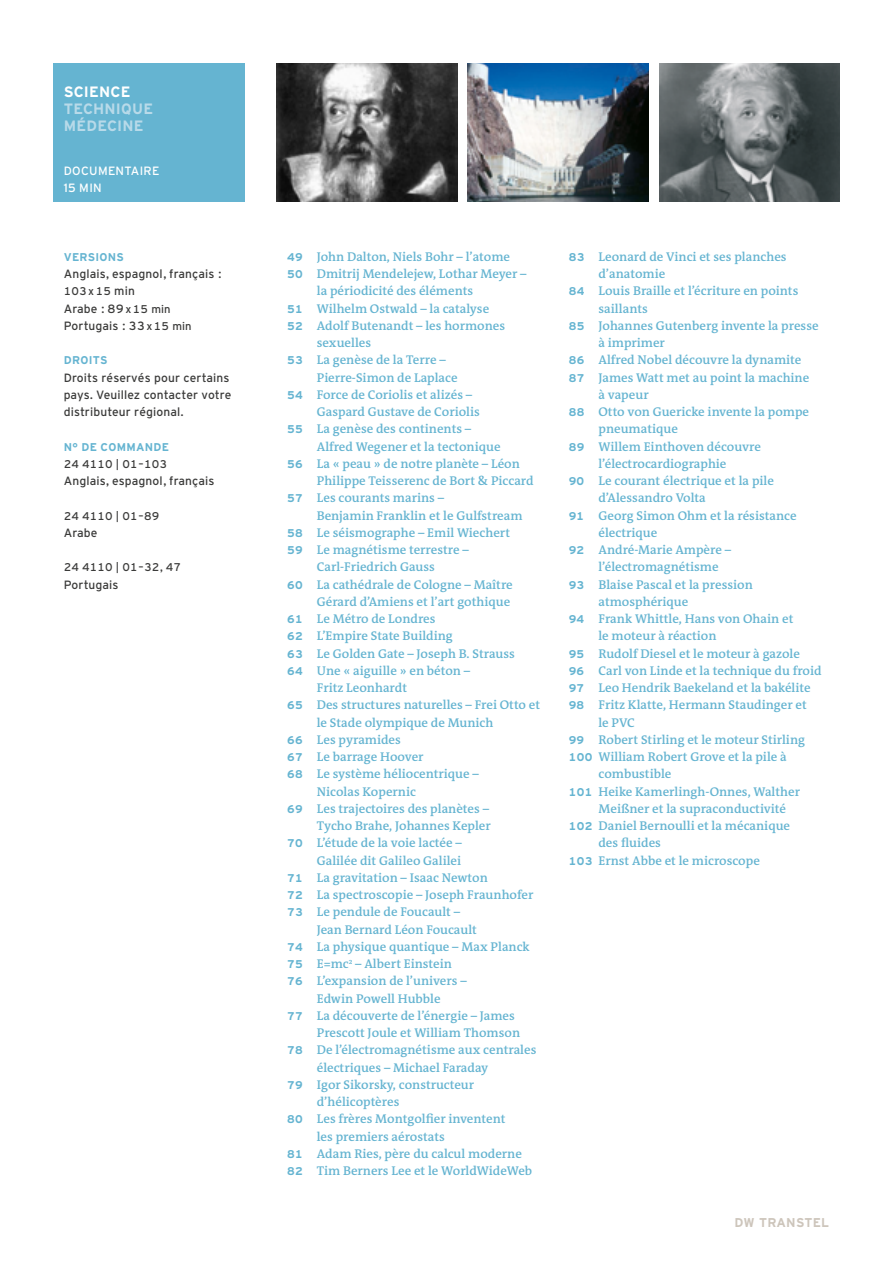
<style>
.page{position:relative;width:893px;height:1263px;background:#fff}
.page>*{position:absolute;margin:0;border:0;box-sizing:border-box;transform-origin:0 0}
.t1{font:700 15px/17.2px "Interstate DW";letter-spacing:.01em;color:#b8dae9}
.t2{font:700 15px "Interstate DW";letter-spacing:.01em;color:#fff}
.t3{font:600 12.75px "DW The Antiqua B W6";color:#65b4d1}
.t4{font:700 12.75px "Interstate DW Line";letter-spacing:.02em;color:#cdc5bb}
.t5{font:12px/17.2px "Interstate DW";letter-spacing:.01em;color:#3b3b3a}
.t6{font:12px/17.2px "Interstate DW Line";letter-spacing:.01em;color:#3b3b3a}
.t7{font:12px/17.2px "Interstate DW";letter-spacing:.025em;color:#fff}
.t8{font:11.25px "Interstate DW Line";letter-spacing:.01em;color:#3b3b3a}
.t9{font:700 11.25px "Interstate DW";letter-spacing:.025em;color:#65b4d1}
.s1{font-size:12px}
.s2{font-size:11.25px}
.s3{font-family:"Interstate DW Line";font-weight:700;font-size:11.25px}
</style>
<div class="page">
<div style="left:53px;top:64px;width:191px;height:138px;background:#65b4d1"></div>
<img style="left:276px;top:64px;width:181px;height:138px">
<img style="left:468px;top:64px;width:180px;height:138px">
<img style="left:659px;top:64px;width:181px;height:138px">
<p class="t2" style="left:64px;top:83px;width:68px">SCIENCE</p>
<p class="t1" style="left:64px;top:100px;width:91px">TECHNIQUE<br>MÉDECINE</p>
<p class="t7" style="left:64px;top:162px;width:97px">DOCUMENTAIRE<br>15 MIN</p>
<p class="t9" style="left:64px;top:251px;width:62px">VERSIONS</p>
<p class="t5" style="left:64px;top:265px;width:159px">Anglais, espagnol, français :</p>
<p class="t8" style="left:64px;top:285px;width:73px">103 x 15 <span class="s1">min</span></p>
<p class="t6" style="left:64px;top:300px;width:129px">Arabe : 89 <span class="s2">x 15 min<br></span>Portugais : 33 <span class="s2">x 15 min</span></p>
<p class="t9" style="left:64px;top:354px;width:45px">DROITS</p>
<p class="t5" style="left:64px;top:369px;width:169px">Droits réservés pour certains pays. Veuillez contacter votre distributeur régional.</p>
<p class="t9" style="left:64px;top:440px;width:107px">N° DE COMMANDE</p>
<p class="t8" style="left:64px;top:457px;width:105px">24 4110 | 01–103</p>
<p class="t5" style="left:64px;top:472px;width:152px">Anglais, espagnol, français</p>
<p class="t8" style="left:64px;top:509px;width:97px">24 4110 | 01–89</p>
<p class="t6" style="left:64px;top:524px;width:35px">Arabe</p>
<p class="t8" style="left:64px;top:561px;width:119px">24 4110 | 01–32, 47</p>
<p class="t6" style="left:64px;top:576px;width:56px">Portugais</p>
<p class="t3" style="left:287px;top:248px;width:225px"><span class="s3">49</span> John Dalton, Niels Bohr – l’atome</p>
<p class="t3" style="left:287px;top:266px;width:241px"><span class="s3">50</span> Dmitrij Mendelejew, Lothar Meyer –</p>
<p class="t3" style="left:317px;top:283px;width:158px">la périodicité des éléments</p>
<p class="t3" style="left:287px;top:300px;width:204px"><span class="s3">51</span> Wilhelm Ostwald – la catalyse</p>
<p class="t3" style="left:287px;top:317px;width:220px"><span class="s3">52</span> Adolf Butenandt – les hormones</p>
<p class="t3" style="left:317px;top:335px;width:56px">sexuelles</p>
<p class="t3" style="left:287px;top:352px;width:160px"><span class="s3">53</span> La genèse de la Terre –</p>
<p class="t3" style="left:317px;top:369px;width:142px">Pierre-Simon de Laplace</p>
<p class="t3" style="left:287px;top:386px;width:187px"><span class="s3">54</span> Force de Coriolis et alizés –</p>
<p class="t3" style="left:317px;top:404px;width:165px">Gaspard Gustave de Coriolis</p>
<p class="t3" style="left:287px;top:421px;width:186px"><span class="s3">55</span> La genèse des continents –</p>
<p class="t3" style="left:317px;top:438px;width:185px">Alfred Wegener et la tectonique</p>
<p class="t3" style="left:287px;top:455px;width:234px"><span class="s3">56</span> La « peau » de notre planète – Léon</p>
<p class="t3" style="left:317px;top:473px;width:218px">Philippe Teisserenc de Bort &amp; Piccard</p>
<p class="t3" style="left:287px;top:490px;width:159px"><span class="s3">57</span> Les courants marins –</p>
<p class="t3" style="left:317px;top:507px;width:207px">Benjamin Franklin et le Gulfstream</p>
<p class="t3" style="left:287px;top:524px;width:225px"><span class="s3">58</span> Le séismographe – Emil Wiechert</p>
<p class="t3" style="left:287px;top:542px;width:183px"><span class="s3">59</span> Le magnétisme terrestre –</p>
<p class="t3" style="left:317px;top:559px;width:120px">Carl-Friedrich Gauss</p>
<p class="t3" style="left:287px;top:576px;width:227px"><span class="s3">60</span> La cathédrale de Cologne – Maître</p>
<p class="t3" style="left:317px;top:593px;width:195px">Gérard d’Amiens et l’art gothique</p>
<p class="t3" style="left:287px;top:611px;width:150px"><span class="s3">61</span> Le Métro de Londres</p>
<p class="t3" style="left:287px;top:628px;width:167px"><span class="s3">62</span> L’Empire State Building</p>
<p class="t3" style="left:287px;top:645px;width:230px"><span class="s3">63</span> Le Golden Gate – Joseph B. Strauss</p>
<p class="t3" style="left:287px;top:662px;width:185px"><span class="s3">64</span> Une « aiguille » en béton –</p>
<p class="t3" style="left:317px;top:680px;width:92px">Fritz Leonhardt</p>
<p class="t3" style="left:287px;top:697px;width:255px"><span class="s3">65</span> Des structures naturelles – Frei Otto et</p>
<p class="t3" style="left:317px;top:714px;width:178px">le Stade olympique de Munich</p>
<p class="t3" style="left:287px;top:731px;width:115px"><span class="s3">66</span> Les pyramides</p>
<p class="t3" style="left:287px;top:749px;width:138px"><span class="s3">67</span> Le barrage Hoover</p>
<p class="t3" style="left:287px;top:766px;width:193px"><span class="s3">68</span> Le système héliocentrique –</p>
<p class="t3" style="left:317px;top:783px;width:101px">Nicolas Kopernic</p>
<p class="t3" style="left:287px;top:800px;width:204px"><span class="s3">69</span> Les trajectoires des planètes –</p>
<p class="t3" style="left:317px;top:818px;width:175px">Tycho Brahe, Johannes Kepler</p>
<p class="t3" style="left:287px;top:835px;width:176px"><span class="s3">70</span> L’étude de la voie lactée –</p>
<p class="t3" style="left:317px;top:852px;width:146px">Galilée dit Galileo Galilei</p>
<p class="t3" style="left:287px;top:869px;width:202px"><span class="s3">71</span> La gravitation – Isaac Newton</p>
<p class="t3" style="left:287px;top:887px;width:248px"><span class="s3">72</span> La spectroscopie – Joseph Fraunhofer</p>
<p class="t3" style="left:287px;top:904px;width:175px"><span class="s3">73</span> Le pendule de Foucault –</p>
<p class="t3" style="left:317px;top:921px;width:162px">Jean Bernard Léon Foucault</p>
<p class="t3" style="left:287px;top:938px;width:244px"><span class="s3">74</span> La physique quantique – Max Planck</p>
<p class="t3" style="left:287px;top:956px;width:166px"><span class="s3">75</span> E=mc<sup>2</sup> – Albert Einstein</p>
<p class="t3" style="left:287px;top:973px;width:181px"><span class="s3">76</span> L’expansion de l’univers –</p>
<p class="t3" style="left:317px;top:990px;width:125px">Edwin Powell Hubble</p>
<p class="t3" style="left:287px;top:1007px;width:229px"><span class="s3">77</span> La découverte de l’énergie – James</p>
<p class="t3" style="left:317px;top:1025px;width:205px">Prescott Joule et William Thomson</p>
<p class="t3" style="left:287px;top:1042px;width:251px"><span class="s3">78</span> De l’électromagnétisme aux centrales</p>
<p class="t3" style="left:317px;top:1059px;width:173px">électriques – Michael Faraday</p>
<p class="t3" style="left:287px;top:1076px;width:189px"><span class="s3">79</span> Igor Sikorsky, constructeur</p>
<p class="t3" style="left:317px;top:1094px;width:84px">d’hélicoptères</p>
<p class="t3" style="left:287px;top:1111px;width:220px"><span class="s3">80</span> Les frères Montgolfier inventent</p>
<p class="t3" style="left:317px;top:1128px;width:130px">les premiers aérostats</p>
<p class="t3" style="left:287px;top:1145px;width:236px"><span class="s3">81</span> Adam Ries, père du calcul moderne</p>
<p class="t3" style="left:287px;top:1163px;width:247px"><span class="s3">82</span> Tim Berners Lee et le WorldWideWeb</p>
<p class="t3" style="left:569px;top:248px;width:219px"><span class="s3">83</span> Leonard de Vinci et ses planches</p>
<p class="t3" style="left:598px;top:266px;width:68px">d’anatomie</p>
<p class="t3" style="left:569px;top:283px;width:231px"><span class="s3">84</span> Louis Braille et l’écriture en points</p>
<p class="t3" style="left:598px;top:300px;width:51px">saillants</p>
<p class="t3" style="left:569px;top:317px;width:251px"><span class="s3">85</span> Johannes Gutenberg invente la presse</p>
<p class="t3" style="left:598px;top:335px;width:68px">à imprimer</p>
<p class="t3" style="left:569px;top:352px;width:234px"><span class="s3">86</span> Alfred Nobel découvre la dynamite</p>
<p class="t3" style="left:569px;top:369px;width:242px"><span class="s3">87</span> James Watt met au point la machine</p>
<p class="t3" style="left:598px;top:386px;width:52px">à vapeur</p>
<p class="t3" style="left:569px;top:404px;width:242px"><span class="s3">88</span> Otto von Guericke invente la pompe</p>
<p class="t3" style="left:598px;top:421px;width:81px">pneumatique</p>
<p class="t3" style="left:569px;top:438px;width:194px"><span class="s3">89</span> Willem Einthoven découvre</p>
<p class="t3" style="left:598px;top:455px;width:129px">l’électrocardiographie</p>
<p class="t3" style="left:569px;top:473px;width:207px"><span class="s3">90</span> Le courant électrique et la pile</p>
<p class="t3" style="left:598px;top:490px;width:109px">d’Alessandro Volta</p>
<p class="t3" style="left:569px;top:507px;width:229px"><span class="s3">91</span> Georg Simon Ohm et la résistance</p>
<p class="t3" style="left:598px;top:524px;width:60px">électrique</p>
<p class="t3" style="left:569px;top:542px;width:164px"><span class="s3">92</span> André-Marie Ampère –</p>
<p class="t3" style="left:598px;top:559px;width:122px">l’électromagnétisme</p>
<p class="t3" style="left:569px;top:576px;width:186px"><span class="s3">93</span> Blaise Pascal et la pression</p>
<p class="t3" style="left:598px;top:593px;width:91px">atmosphérique</p>
<p class="t3" style="left:569px;top:611px;width:226px"><span class="s3">94</span> Frank Whittle, Hans von Ohain et</p>
<p class="t3" style="left:598px;top:628px;width:119px">le moteur à réaction</p>
<p class="t3" style="left:569px;top:645px;width:233px"><span class="s3">95</span> Rudolf Diesel et le moteur à gazole</p>
<p class="t3" style="left:569px;top:662px;width:254px"><span class="s3">96</span> Carl von Linde et la technique du froid</p>
<p class="t3" style="left:569px;top:680px;width:243px"><span class="s3">97</span> Leo Hendrik Baekeland et la bakélite</p>
<p class="t3" style="left:569px;top:697px;width:240px"><span class="s3">98</span> Fritz Klatte, Hermann Staudinger et</p>
<p class="t3" style="left:598px;top:714px;width:38px">le PVC</p>
<p class="t3" style="left:569px;top:731px;width:238px"><span class="s3">99</span> Robert Stirling et le moteur Stirling</p>
<p class="t3" style="left:569px;top:749px;width:219px"><span class="s3">100</span> William Robert Grove et la pile à</p>
<p class="t3" style="left:598px;top:766px;width:74px">combustible</p>
<p class="t3" style="left:569px;top:783px;width:233px"><span class="s3">101</span> Heike Kamerlingh-Onnes, Walther</p>
<p class="t3" style="left:598px;top:800px;width:189px">Meißner et la supraconductivité</p>
<p class="t3" style="left:569px;top:818px;width:223px"><span class="s3">102</span> Daniel Bernoulli et la mécanique</p>
<p class="t3" style="left:598px;top:835px;width:64px">des fluides</p>
<p class="t3" style="left:569px;top:852px;width:193px"><span class="s3">103</span> Ernst Abbe et le microscope</p>
<p class="t4" style="left:735px;top:1215px;width:96px">DW TRANSTEL</p>
</div>
